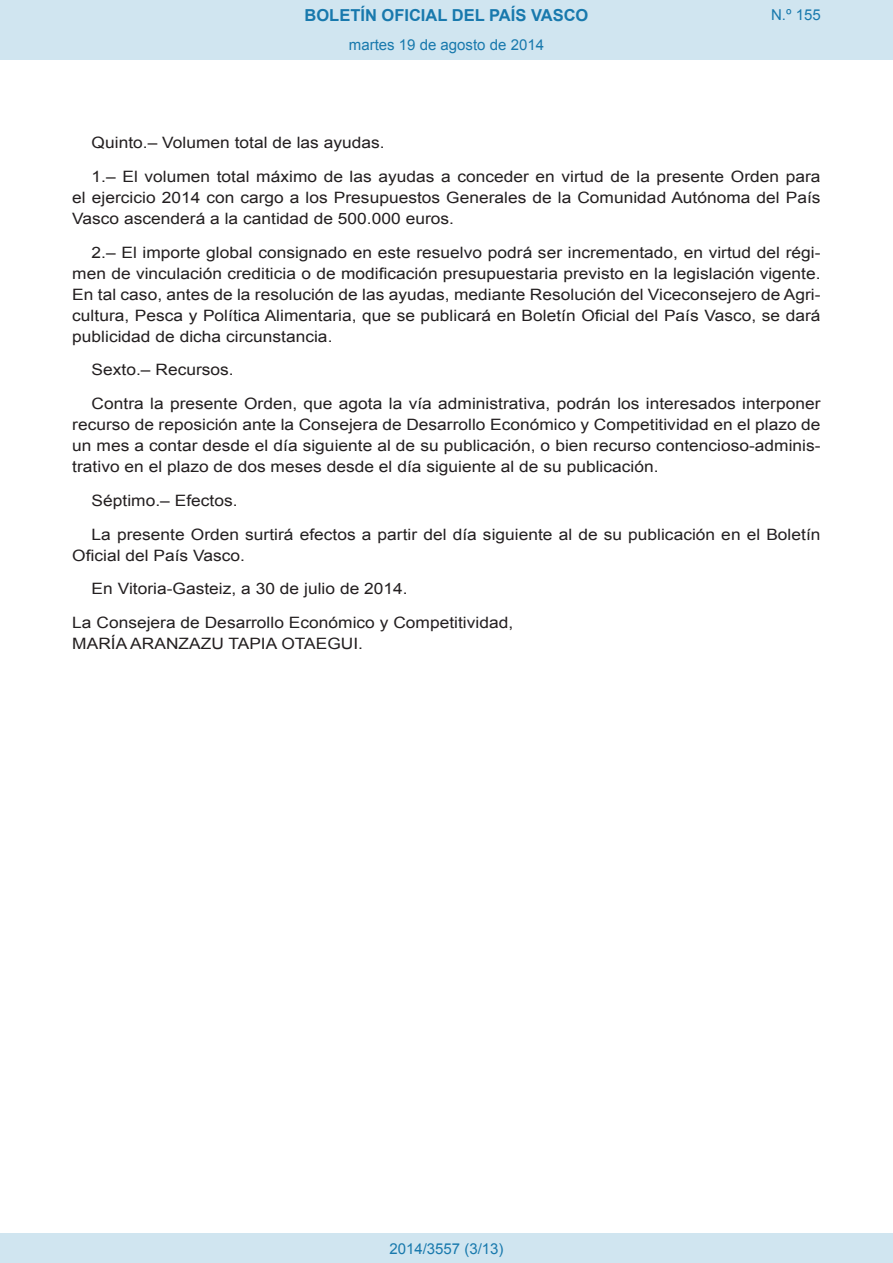
<style>
.page{position:relative;width:893px;height:1263px;background:#fff}
.page>*{position:absolute;margin:0;border:0;box-sizing:border-box;transform-origin:0 0}
.t1{font:700 16.5px "Arial";color:#1879ad}
.BOPVDetalle{font:15.6px/21px "Arial";color:#231f20;text-align:justify;scale:1.11 1}
.BOPVFirmaPuesto{font:15.6px "Arial";color:#231f20;scale:1.11 1}
.BOPVFirmaLugFec{font:15.6px "Arial";color:#231f20;scale:1.11 1}
.BOPVFirmaNombre{font:15.6px "Arial";color:#231f20;scale:1.11 1}
.Paginacion_Centro{font:15px "Arial";color:#1879ad}
</style>
<div class="page">
<div style="left:0;top:0;width:893px;height:60px;background:#d0e5f0"></div>
<div style="left:0;top:1233px;width:893px;height:30px;background:#d0e5f0"></div>
<p class="t1" style="left:305px;top:4px;width:285px">BOLETÍN OFICIAL DEL PAÍS VASCO</p>
<p class="Paginacion_Centro" style="left:349px;top:35px;width:197px">martes 19 de agosto de 2014</p>
<p class="Paginacion_Centro" style="left:771px;top:5px;width:51px">N.º 155</p>
<p class="BOPVDetalle" style="left:92px;top:132px;width:266px">Quinto.– Volumen total de las ayudas.</p>
<p class="BOPVDetalle" style="left:72px;top:166px;width:676px;text-indent:19px">1.– El volumen total máximo de las ayudas a conceder en virtud de la presente Orden para el ejercicio 2014 con cargo a los Presupuestos Generales de la Comunidad Autónoma del País Vasco ascenderá a la cantidad de 500.000 euros.</p>
<p class="BOPVDetalle" style="left:72px;top:242px;width:676px;text-indent:19px">2.– El importe global consignado en este resuelvo podrá ser incrementado, en virtud del régi&shy;men de vinculación crediticia o de modificación presupuestaria previsto en la legislación vigente.<br>En tal caso, antes de la resolución de las ayudas, mediante Resolución del Viceconsejero de Agri&shy;cultura, Pesca y Política Alimentaria, que se publicará en Boletín Oficial del País Vasco, se dará publicidad de dicha circunstancia.</p>
<p class="BOPVDetalle" style="left:92px;top:360px;width:130px">Sexto.– Recursos.</p>
<p class="BOPVDetalle" style="left:72px;top:393px;width:676px;text-indent:19px">Contra la presente Orden, que agota la vía administrativa, podrán los interesados interponer recurso de reposición ante la Consejera de Desarrollo Económico y Competitividad en el plazo de un mes a contar desde el día siguiente al de su publicación, o bien recurso contencioso-adminis&shy;trativo en el plazo de dos meses desde el día siguiente al de su publicación.</p>
<p class="BOPVDetalle" style="left:92px;top:490px;width:133px">Séptimo.– Efectos.</p>
<p class="BOPVDetalle" style="left:72px;top:524px;width:676px;text-indent:19px">La presente Orden surtirá efectos a partir del día siguiente al de su publicación en el Boletín<br>Oficial del País Vasco.</p>
<p class="BOPVFirmaLugFec" style="left:92px;top:579px;width:286px">En Vitoria-Gasteiz, a 30 de julio de 2014.</p>
<p class="BOPVFirmaPuesto" style="left:72px;top:612px;width:399px">La Consejera de Desarrollo Económico y Competitividad,</p>
<p class="BOPVFirmaNombre" style="left:72px;top:633px;width:263px">MARÍA ARANZAZU TAPIA OTAEGUI.</p>
<p class="Paginacion_Centro" style="left:389px;top:1238px;width:116px">2014/3557 (3/13)</p>
</div>
